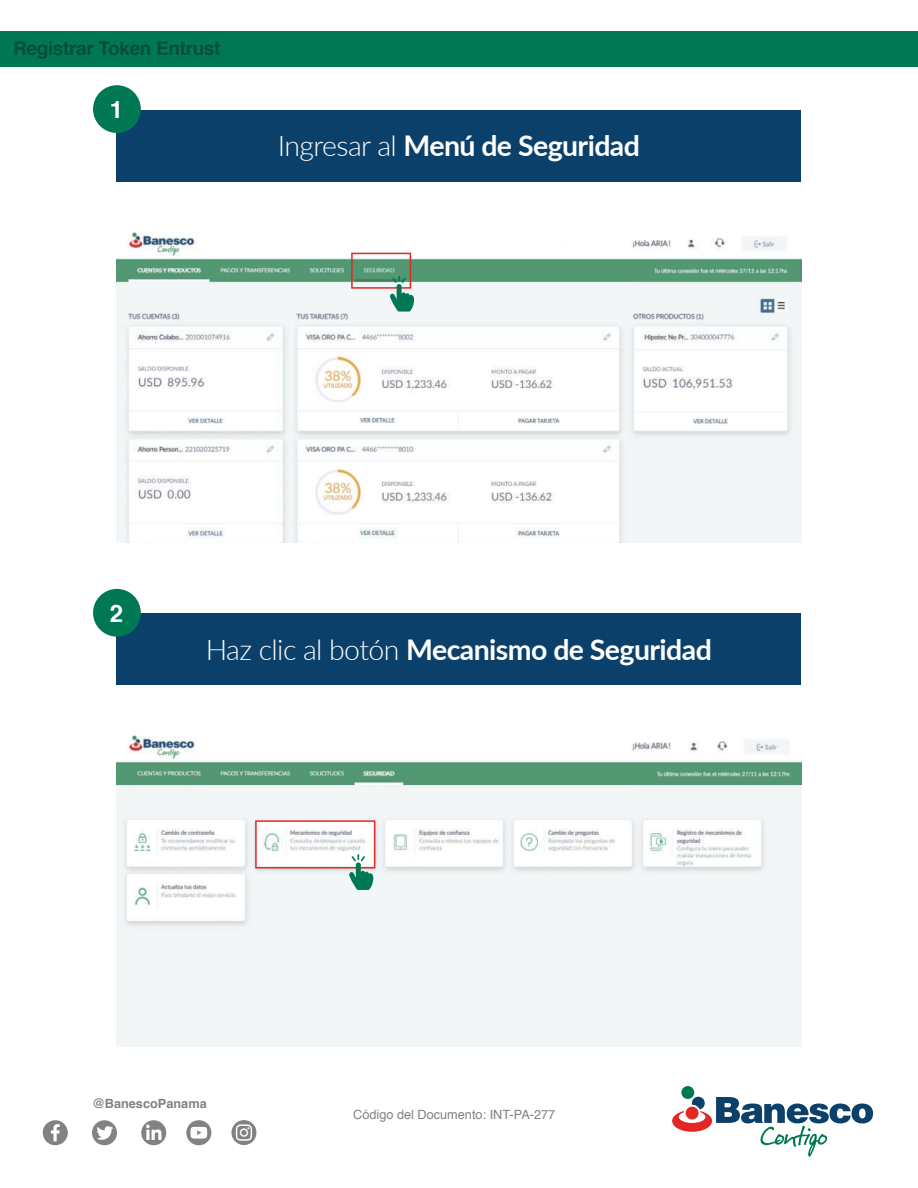
<style>
.page{position:relative;width:918px;height:1188px;background:#fff}
.page>*{position:absolute;margin:0;border:0;box-sizing:border-box;transform-origin:0 0}
.t1{font:700 28.5px "Lato";letter-spacing:-.02em;color:#fff}
.t2{font:700 24px "Helvetica";color:#fff}
.t3{font:700 19.05px "Helvetica";letter-spacing:-.02em;color:#084f36}
.t4{font:12.75px "Helvetica";color:#808284}
.t5{font:700 12.75px "Helvetica";color:#808284}
.s1{font-weight:300}
</style>
<div class="page">
<div style="left:681px;top:1086px;width:13px;height:13px;background:#007854;border-radius:50%"></div>
<svg style="left:672px;top:1097px;width:201px;height:60px"></svg>
<svg style="left:43px;top:1120px;width:25px;height:25px"></svg>
<svg style="left:141px;top:1120px;width:25px;height:25px"></svg>
<svg style="left:92px;top:1120px;width:25px;height:25px"></svg>
<svg style="left:186px;top:1120px;width:25px;height:25px"></svg>
<svg style="left:231px;top:1120px;width:26px;height:25px"></svg>
<div style="left:0;top:31px;width:918px;height:35px;background:#007854"></div>
<div style="left:117px;top:110px;width:684px;height:72px;background:#0b406a"></div>
<div style="left:93px;top:85px;width:48px;height:48px;background:#007854;border-radius:50%"></div>
<img style="left:117px;top:232px;width:684px;height:310px">
<img style="left:567px;top:234px;width:110px;height:20px">
<div style="left:351px;top:253px;width:60px;height:36px;border:2px solid #e22725"></div>
<svg style="left:390px;top:276px;width:27px;height:36px"></svg>
<div style="left:117px;top:614px;width:684px;height:71px;background:#0b406a"></div>
<div style="left:93px;top:589px;width:48px;height:48px;background:#007854;border-radius:50%"></div>
<img style="left:117px;top:735px;width:684px;height:311px">
<img style="left:567px;top:737px;width:110px;height:20px">
<div style="left:255px;top:820px;width:120px;height:49px;border:2px solid #e22725"></div>
<svg style="left:349px;top:854px;width:27px;height:36px"></svg>
<p class="t3" style="left:13px;top:33px;width:209px">Registrar Token Entrust</p>
<p class="t2" style="left:110px;top:90px;width:15px">1</p>
<p class="t1" style="left:278px;top:125px;width:364px"><span class="s1">Ingresar al</span> Menú de Seguridad</p>
<p class="t2" style="left:110px;top:594px;width:15px">2</p>
<p class="t1" style="left:206px;top:629px;width:508px"><span class="s1">Haz clic al botón</span> Mecanismo de Seguridad</p>
<p class="t5" style="left:92px;top:1094px;width:116px">@BanescoPanama</p>
<p class="t4" style="left:353px;top:1105px;width:204px">Código del Documento: INT-PA-277</p>
</div>
